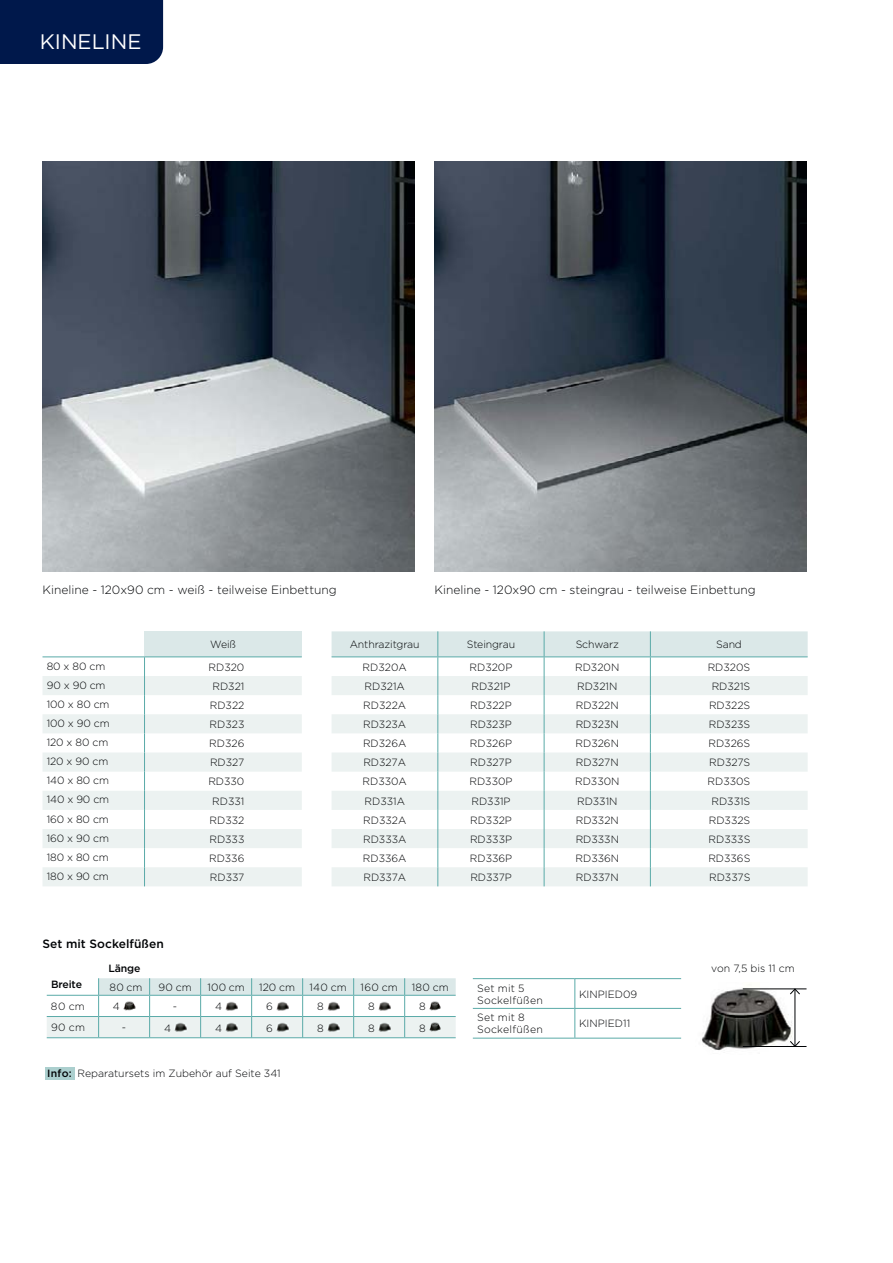
<style>
.page{position:relative;width:893px;height:1263px;background:#fff}
.page>*{position:absolute;margin:0;border:0;box-sizing:border-box;transform-origin:0 0}
.t1{font:21px "Gotham";color:#fff}
.t2{font:300 12px "Gotham";color:#010305}
.t3{font:500 12px "Gotham";letter-spacing:.005em;color:#010305}
.t4{font:300 10.5px "Gotham";color:#010305}
.t5{font:300 10.5px/12px "Gotham";letter-spacing:.025em;color:#010305}
.t6{font:500 10.5px "Gotham";letter-spacing:-.01em;color:#010305}
.s1{font-weight:500}
</style>
<div class="page">
<img style="left:43px;top:162px;width:371px;height:410px">
<img style="left:435px;top:162px;width:371px;height:410px">
<div style="left:45px;top:1067px;width:29px;height:12px;background:#abcfce"></div>
<img style="left:701px;top:988px;width:94px;height:62px">
<hr style="left:743px;top:989px;width:63px;height:1px;background:#010305">
<hr style="left:743px;top:1046px;width:63px;height:1px;background:#010305">
<hr style="left:795px;top:989px;width:1px;height:57px;background:#010305">
<svg style="left:789px;top:988px;width:11px;height:7px"></svg>
<svg style="left:789px;top:1040px;width:11px;height:6px"></svg>
<svg style="left:47px;top:978px;width:409px;height:60px"></svg>
<svg style="left:332px;top:631px;width:476px;height:255px"></svg>
<hr style="left:332px;top:657px;width:106px;height:1px;background:#5aaaa8">
<div style="left:145px;top:631px;width:157px;height:26px;background:#dbe8e8"></div>
<svg style="left:43px;top:676px;width:259px;height:210px;fill:#ecf2f1"></svg>
<hr style="left:43px;top:657px;width:102px;height:1px;background:#5aaaa8">
<hr style="left:145px;top:657px;width:157px;height:1px;background:#5aaaa8">
<svg style="left:144px;top:657px;width:1px;height:229px"></svg>
<svg style="left:574px;top:979px;width:1px;height:59px"></svg>
<hr style="left:473px;top:1038px;width:102px;height:1px;background:#5aaaa8">
<hr style="left:575px;top:1038px;width:106px;height:1px;background:#5aaaa8">
<hr style="left:473px;top:978px;width:102px;height:1px;background:#5aaaa8">
<hr style="left:575px;top:978px;width:106px;height:1px;background:#5aaaa8">
<hr style="left:473px;top:1008px;width:102px;height:1px;background:#5aaaa8">
<hr style="left:575px;top:1008px;width:106px;height:1px;background:#5aaaa8">
<div style="left:0;top:0;width:163px;height:64px;background:#00184b"></div>
<h1 class="t1" style="left:40px;top:33px;width:103px">KINELINE</h1>
<p class="t2" style="left:43px;top:585px;width:296px">Kineline - 120x90 cm - weiß - teilweise Einbettung</p>
<p class="t2" style="left:435px;top:585px;width:323px">Kineline - 120x90 cm - steingrau - teilweise Einbettung</p>
<p class="t4" style="left:210px;top:640px;width:27px">Weiß</p>
<p class="t4" style="left:47px;top:662px;width:60px">80 x 80 cm</p>
<p class="t4" style="left:209px;top:663px;width:37px">RD320</p>
<p class="t4" style="left:47px;top:681px;width:60px">90 x 90 cm</p>
<p class="t4" style="left:212px;top:682px;width:33px">RD321</p>
<p class="t4" style="left:47px;top:700px;width:64px">100 x 80 cm</p>
<p class="t4" style="left:210px;top:701px;width:36px">RD322</p>
<p class="t4" style="left:47px;top:719px;width:64px">100 x 90 cm</p>
<p class="t4" style="left:210px;top:720px;width:36px">RD323</p>
<p class="t4" style="left:47px;top:738px;width:63px">120 x 80 cm</p>
<p class="t4" style="left:209px;top:739px;width:37px">RD326</p>
<p class="t4" style="left:47px;top:757px;width:63px">120 x 90 cm</p>
<p class="t4" style="left:210px;top:758px;width:36px">RD327</p>
<p class="t4" style="left:47px;top:776px;width:64px">140 x 80 cm</p>
<p class="t4" style="left:208px;top:778px;width:38px">RD330</p>
<p class="t4" style="left:47px;top:796px;width:64px">140 x 90 cm</p>
<p class="t4" style="left:212px;top:797px;width:34px">RD331</p>
<p class="t4" style="left:47px;top:815px;width:64px">160 x 80 cm</p>
<p class="t4" style="left:210px;top:816px;width:36px">RD332</p>
<p class="t4" style="left:47px;top:834px;width:64px">160 x 90 cm</p>
<p class="t4" style="left:209px;top:835px;width:37px">RD333</p>
<p class="t4" style="left:47px;top:853px;width:63px">180 x 80 cm</p>
<p class="t4" style="left:209px;top:854px;width:37px">RD336</p>
<p class="t4" style="left:47px;top:872px;width:64px">180 x 90 cm</p>
<p class="t4" style="left:210px;top:873px;width:36px">RD337</p>
<p class="t3" style="left:43px;top:940px;width:123px">Set mit Sockelfüßen</p>
<p class="t6" style="left:108px;top:965px;width:34px">Länge</p>
<p class="t4" style="left:350px;top:640px;width:71px">Anthrazitgrau</p>
<p class="t4" style="left:467px;top:640px;width:50px">Steingrau</p>
<p class="t4" style="left:576px;top:640px;width:45px">Schwarz</p>
<p class="t4" style="left:716px;top:640px;width:27px">Sand</p>
<p class="t4" style="left:363px;top:663px;width:46px">RD320A</p>
<p class="t4" style="left:469px;top:663px;width:44px">RD320P</p>
<p class="t4" style="left:575px;top:663px;width:46px">RD320N</p>
<p class="t4" style="left:708px;top:663px;width:44px">RD320S</p>
<p class="t4" style="left:365px;top:682px;width:42px">RD321A</p>
<p class="t4" style="left:471px;top:682px;width:40px">RD321P</p>
<p class="t4" style="left:577px;top:682px;width:42px">RD321N</p>
<p class="t4" style="left:712px;top:682px;width:40px">RD321S</p>
<p class="t4" style="left:363px;top:701px;width:44px">RD322A</p>
<p class="t4" style="left:470px;top:701px;width:43px">RD322P</p>
<p class="t4" style="left:576px;top:701px;width:44px">RD322N</p>
<p class="t4" style="left:709px;top:701px;width:43px">RD322S</p>
<p class="t4" style="left:363px;top:720px;width:45px">RD323A</p>
<p class="t4" style="left:470px;top:720px;width:43px">RD323P</p>
<p class="t4" style="left:576px;top:720px;width:45px">RD323N</p>
<p class="t4" style="left:709px;top:720px;width:43px">RD323S</p>
<p class="t4" style="left:363px;top:739px;width:45px">RD326A</p>
<p class="t4" style="left:470px;top:739px;width:44px">RD326P</p>
<p class="t4" style="left:575px;top:739px;width:45px">RD326N</p>
<p class="t4" style="left:708px;top:739px;width:43px">RD326S</p>
<p class="t4" style="left:363px;top:758px;width:44px">RD327A</p>
<p class="t4" style="left:470px;top:758px;width:43px">RD327P</p>
<p class="t4" style="left:576px;top:758px;width:44px">RD327N</p>
<p class="t4" style="left:709px;top:758px;width:43px">RD327S</p>
<p class="t4" style="left:363px;top:778px;width:46px">RD330A</p>
<p class="t4" style="left:469px;top:778px;width:45px">RD330P</p>
<p class="t4" style="left:575px;top:778px;width:46px">RD330N</p>
<p class="t4" style="left:707px;top:778px;width:44px">RD330S</p>
<p class="t4" style="left:364px;top:797px;width:42px">RD331A</p>
<p class="t4" style="left:471px;top:797px;width:41px">RD331P</p>
<p class="t4" style="left:577px;top:797px;width:42px">RD331N</p>
<p class="t4" style="left:711px;top:797px;width:40px">RD331S</p>
<p class="t4" style="left:363px;top:816px;width:45px">RD332A</p>
<p class="t4" style="left:470px;top:816px;width:43px">RD332P</p>
<p class="t4" style="left:576px;top:816px;width:45px">RD332N</p>
<p class="t4" style="left:709px;top:816px;width:43px">RD332S</p>
<p class="t4" style="left:363px;top:835px;width:45px">RD333A</p>
<p class="t4" style="left:470px;top:835px;width:44px">RD333P</p>
<p class="t4" style="left:576px;top:835px;width:45px">RD333N</p>
<p class="t4" style="left:709px;top:835px;width:43px">RD333S</p>
<p class="t4" style="left:363px;top:854px;width:45px">RD336A</p>
<p class="t4" style="left:470px;top:854px;width:44px">RD336P</p>
<p class="t4" style="left:575px;top:854px;width:45px">RD336N</p>
<p class="t4" style="left:708px;top:854px;width:44px">RD336S</p>
<p class="t4" style="left:363px;top:873px;width:44px">RD337A</p>
<p class="t4" style="left:470px;top:873px;width:43px">RD337P</p>
<p class="t4" style="left:576px;top:873px;width:44px">RD337N</p>
<p class="t4" style="left:709px;top:873px;width:43px">RD337S</p>
<p class="t4" style="left:711px;top:964px;width:85px">von 7,5 bis 11 cm</p>
<p class="t6" style="left:51px;top:980px;width:33px">Breite</p>
<p class="t4" style="left:110px;top:983px;width:34px">80 cm</p>
<p class="t4" style="left:159px;top:983px;width:35px">90 cm</p>
<p class="t4" style="left:207px;top:983px;width:39px">100 cm</p>
<p class="t4" style="left:259px;top:983px;width:37px">120 cm</p>
<p class="t4" style="left:309px;top:983px;width:39px">140 cm</p>
<p class="t4" style="left:361px;top:983px;width:39px">160 cm</p>
<p class="t4" style="left:412px;top:983px;width:39px">180 cm</p>
<p class="t4" style="left:51px;top:1002px;width:35px">80 cm</p>
<p class="t4" style="left:113px;top:1002px;width:8px">4</p>
<p class="t4" style="left:173px;top:1002px;width:6px">-</p>
<p class="t4" style="left:215px;top:1002px;width:8px">4</p>
<p class="t4" style="left:266px;top:1002px;width:8px">6</p>
<p class="t4" style="left:317px;top:1002px;width:8px">8</p>
<p class="t4" style="left:368px;top:1002px;width:8px">8</p>
<p class="t4" style="left:419px;top:1002px;width:8px">8</p>
<p class="t4" style="left:51px;top:1023px;width:36px">90 cm</p>
<p class="t4" style="left:122px;top:1023px;width:6px">-</p>
<p class="t4" style="left:164px;top:1024px;width:8px">4</p>
<p class="t4" style="left:215px;top:1024px;width:8px">4</p>
<p class="t4" style="left:266px;top:1024px;width:8px">6</p>
<p class="t4" style="left:317px;top:1024px;width:8px">8</p>
<p class="t4" style="left:368px;top:1024px;width:8px">8</p>
<p class="t4" style="left:419px;top:1024px;width:8px">8</p>
<p class="t4" style="left:47px;top:1069px;width:235px"><span class="s1">Info:</span> Reparatursets im Zubehör auf Seite 341</p>
<p class="t5" style="left:477px;top:983px;width:67px">Set mit 5<br>Sockelfüßen</p>
<p class="t4" style="left:579px;top:990px;width:60px">KINPIED09</p>
<p class="t5" style="left:477px;top:1012px;width:67px">Set mit 8<br>Sockelfüßen</p>
<p class="t4" style="left:579px;top:1020px;width:53px">KINPIED11</p>
</div>
